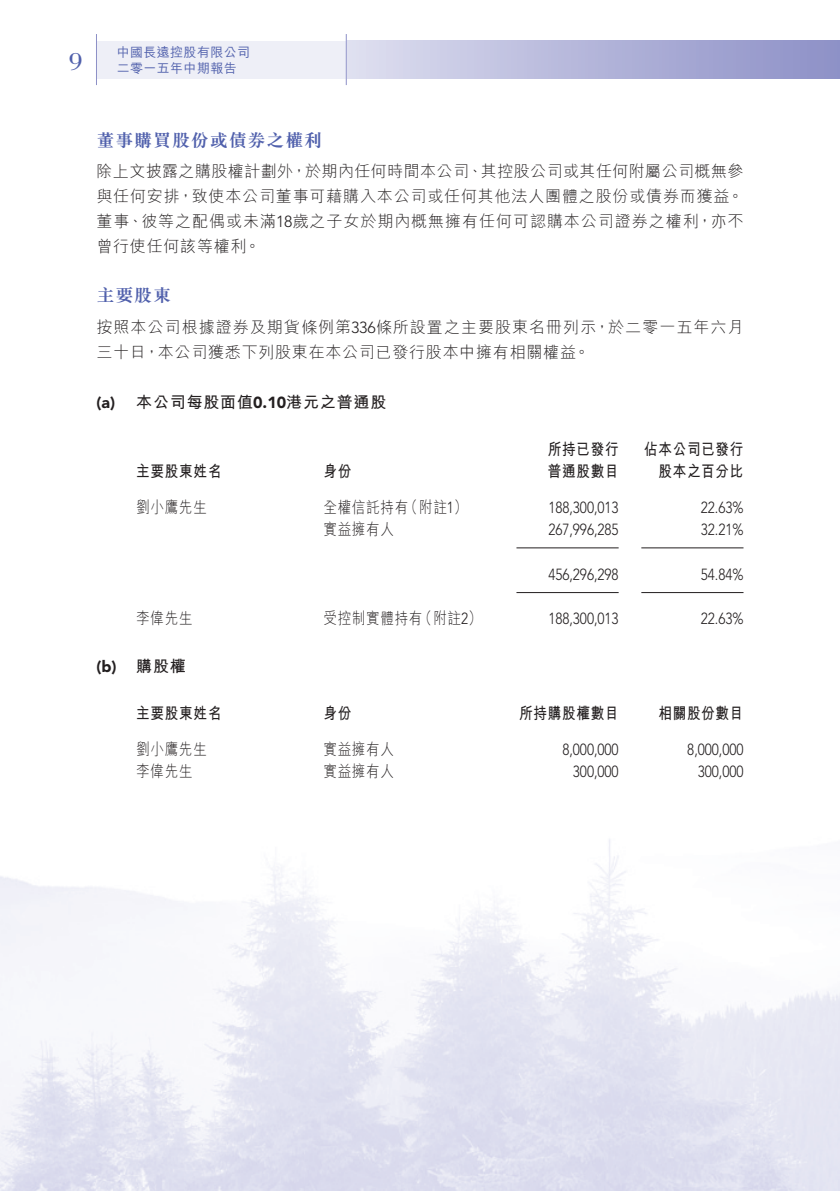
<style>
.page{position:relative;width:840px;height:1191px;background:#fff}
.page>*{position:absolute;margin:0;border:0;box-sizing:border-box;transform-origin:0 0}
.t1{font:26px "Bodoni Std";color:#5060ac}
.Heading_2{font:700 18px "M Sung HK";letter-spacing:.05em;color:#5060ac}
.Body_Text{font:300 16px/25px "M Hei HK";letter-spacing:.045em;color:#231f20;text-align:justify}
.Body_Text-2{font:300 16px "Avenir LT Std";letter-spacing:-.005em;color:#231f20;scale:.85 1}
.Body_Text-3{font:300 16px/25px "M Hei HK";letter-spacing:.065em;color:#231f20}
.Body_Text-4{font:300 16px "M Hei HK";letter-spacing:.045em;color:#231f20;scale:.85 1}
.Body_Text-5{font:700 16px "M Hei HK";letter-spacing:.05em;color:#231f20;scale:.85 1}
.Heading_3{font:700 16px "M Hei HK";letter-spacing:.05em;color:#231f20}
.Heading_3-2{font:900 16px "Avenir LT Std";color:#231f20}
.t2{font:500 13px/16px "M Hei HK";letter-spacing:.03em;color:#5060ac}
.s1{font-family:"Avenir LT Std"}
.s2{font-family:"Avenir LT Std";font-weight:900}
</style>
<div class="page">
<div style="left:347px;top:41px;width:492px;height:37px;background:linear-gradient(to right,#dddeef,#8c8fc6)"></div>
<div style="left:96px;top:41px;width:250px;height:37px;background:#eeeff7"></div>
<hr style="left:96px;top:34px;width:1px;height:51px;background:#8d90c7">
<hr style="left:345px;top:34px;width:1px;height:51px;background:#8d90c7">
<hr style="left:516px;top:547px;width:102px;height:1px;background:#231f20">
<hr style="left:641px;top:547px;width:102px;height:1px;background:#231f20">
<hr style="left:516px;top:592px;width:102px;height:1px;background:#231f20">
<hr style="left:641px;top:592px;width:102px;height:1px;background:#231f20">
<h1 class="t1" style="left:69px;top:47px;width:14px">9</h1>
<p class="t2" style="left:117px;top:43px;width:135px">中國長遠控股有限公司二零一五年中期報告</p>
<p class="Heading_2" style="left:96px;top:131px;width:227px">董事購買股份或債券之權利</p>
<p class="Body_Text" style="left:96px;top:159px;width:648px">除上文披露之購股權計劃外，於期內任何時間本公司、其控股公司或其任何附屬公司概無參與任何安排，致使本公司董事可藉購入本公司或任何其他法人團體之股份或債券而獲益。董事、彼等之配偶或未滿<span class="s1">18</span>歲之子女於期內概無擁有任何可認購本公司證券之權利，亦不曾行使任何該等權利。</p>
<p class="Heading_2" style="left:96px;top:286px;width:76px">主要股東</p>
<p class="Body_Text-3" style="left:96px;top:314px;width:648px">按照本公司根據證券及期貨條例第<span class="s1">336</span>條所設置之主要股東名冊列示，於二零一五年六月三十日，本公司獲悉下列股東在本公司已發行股本中擁有相關權益。</p>
<p class="Heading_3" style="left:136px;top:390px;width:251px">本公司每股面值<span class="s2">0.10</span>港元之普通股</p>
<p class="Heading_3-2" style="left:96px;top:393px;width:20px">)a(</p>
<p class="Body_Text-5" style="left:136px;top:459px;width:102px">主要股東姓名</p>
<p class="Body_Text-4" style="left:136px;top:499px;width:84px">劉小鷹先生</p>
<p class="Heading_3-2" style="left:96px;top:657px;width:22px">b( )</p>
<p class="Body_Text-4" style="left:136px;top:610px;width:68px">李偉先生</p>
<p class="Heading_3" style="left:136px;top:655px;width:51px">購股權</p>
<p class="Body_Text-5" style="left:136px;top:702px;width:102px">主要股東姓名</p>
<p class="Body_Text-4" style="left:136px;top:741px;width:84px">劉小鷹先生</p>
<p class="Body_Text-4" style="left:136px;top:763px;width:68px">李偉先生</p>
<p class="Body_Text-5" style="left:323px;top:459px;width:34px">身份</p>
<p class="Body_Text-4" style="left:404px;top:499px;width:76px">（附註 (<span class="s1">1</span></p>
<p class="Body_Text-4" style="left:323px;top:499px;width:101px">全權信託持有</p>
<p class="Body_Text-5" style="left:547px;top:437px;width:85px">所持已發行</p>
<p class="Body_Text-5" style="left:547px;top:459px;width:85px">普通股數目</p>
<p class="Body_Text-2" style="left:548px;top:498px;width:84px">188,300,013</p>
<p class="Body_Text-5" style="left:643px;top:437px;width:118px">佔本公司已發行</p>
<p class="Body_Text-5" style="left:658px;top:459px;width:101px">股本之百分比</p>
<p class="Body_Text-2" style="left:700px;top:498px;width:52px">22.63%</p>
<p class="Body_Text-4" style="left:323px;top:521px;width:84px">實益擁有人</p>
<p class="Body_Text-2" style="left:548px;top:520px;width:84px">267,996,285</p>
<p class="Body_Text-2" style="left:700px;top:520px;width:52px">32.21%</p>
<p class="Body_Text-2" style="left:548px;top:565px;width:84px">456,296,298</p>
<p class="Body_Text-2" style="left:700px;top:565px;width:52px">54.84%</p>
<p class="Body_Text-4" style="left:418px;top:610px;width:76px">（附註 (<span class="s1">2</span></p>
<p class="Body_Text-4" style="left:323px;top:610px;width:118px">受控制實體持有</p>
<p class="Body_Text-2" style="left:548px;top:609px;width:84px">188,300,013</p>
<p class="Body_Text-2" style="left:700px;top:609px;width:52px">22.63%</p>
<p class="Body_Text-5" style="left:323px;top:702px;width:34px">身份</p>
<p class="Body_Text-5" style="left:519px;top:702px;width:118px">所持購股權數目</p>
<p class="Body_Text-5" style="left:658px;top:702px;width:101px">相關股份數目</p>
<p class="Body_Text-4" style="left:323px;top:741px;width:84px">實益擁有人</p>
<p class="Body_Text-2" style="left:562px;top:740px;width:68px">8,000,000</p>
<p class="Body_Text-2" style="left:687px;top:740px;width:68px">8,000,000</p>
<p class="Body_Text-4" style="left:323px;top:763px;width:84px">實益擁有人</p>
<p class="Body_Text-2" style="left:572px;top:762px;width:55px">300,000</p>
<p class="Body_Text-2" style="left:697px;top:762px;width:55px">300,000</p>
</div>
